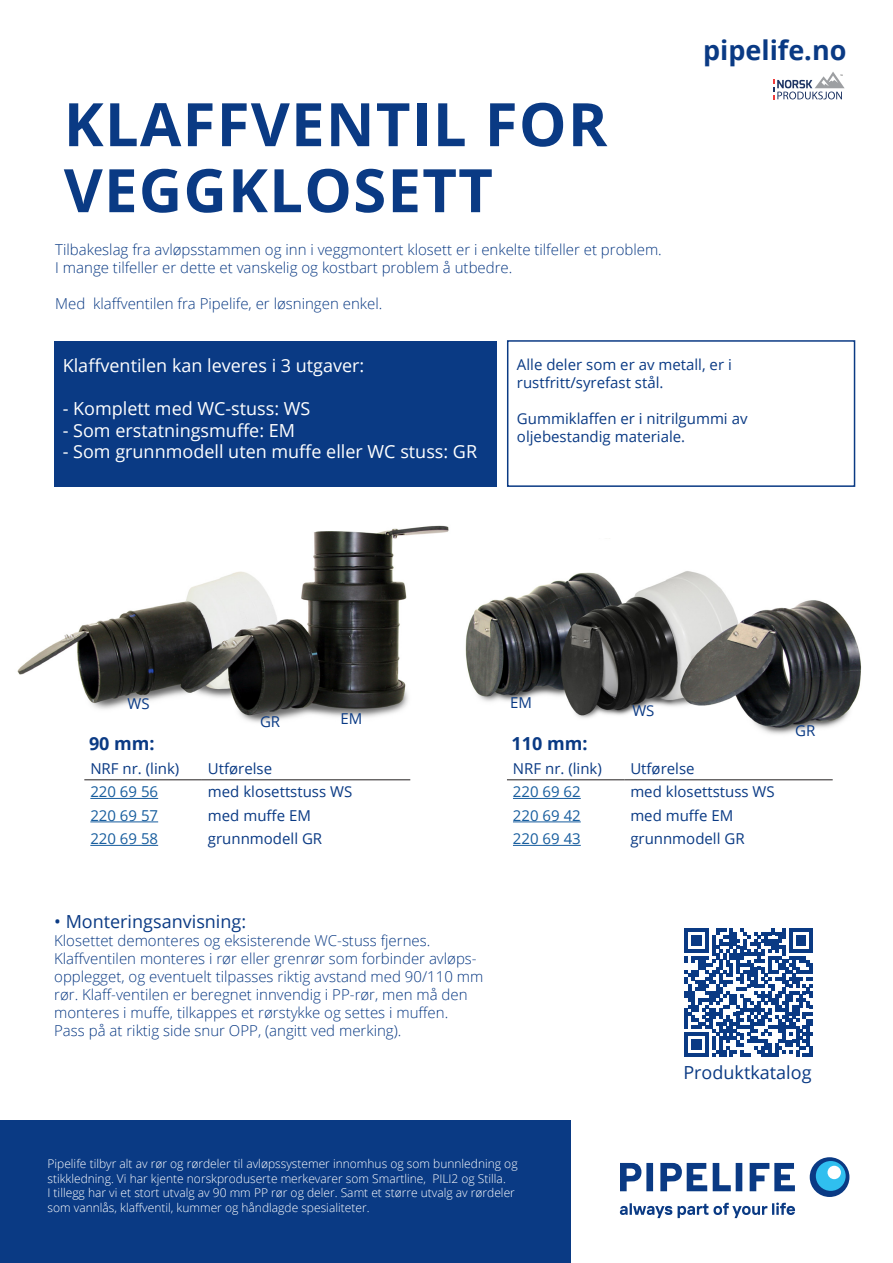
<style>
.page{position:relative;width:893px;height:1263px;background:#fff}
.page>*{position:absolute;margin:0;border:0;box-sizing:border-box;transform-origin:0 0}
.t1{font:700 60px/66px "Open Sans";letter-spacing:.02em;color:#0a3a84}
.t2{font:700 27px "Open Sans";color:#0a3a84}
.t3{font:18px "Open Sans";color:#fff}
.t4{font:18px "Open Sans";color:#0a3a84}
.t5{font:700 18px "Open Sans";color:#0a3a84}
.t6{font:300 15px/18px "Open Sans";color:#0a3a84}
.t7{font:15px "Open Sans";color:#0a3a84}
.t8{font:15px "Open Sans";color:#175d9e}
.t9{font:300 12px "Open Sans";color:#fff}
</style>
<div class="page">
<div style="left:0;top:1120px;width:571px;height:143px;background:#0a3a84"></div>
<svg style="left:620px;top:1157px;width:229px;height:61px"></svg>
<div style="left:816px;top:1161px;width:30px;height:30px;background:#30bfef;border-radius:50%"></div>
<div style="left:827px;top:1166px;width:14px;height:13px;background:#fff;border-radius:50%"></div>
<div style="left:54px;top:341px;width:443px;height:146px;background:#0a3a84"></div>
<div style="left:507px;top:340px;width:348px;height:147px;border:2px solid #0a3a84"></div>
<img style="left:465px;top:571px;width:396px;height:163px">
<img style="left:17px;top:525px;width:432px;height:198px">
<hr style="left:84px;top:779px;width:118px;height:1px;background:#231f20">
<hr style="left:202px;top:779px;width:208px;height:1px;background:#231f20">
<hr style="left:90px;top:798px;width:68px;height:1px;background:#175d9e">
<hr style="left:90px;top:821px;width:68px;height:1px;background:#175d9e">
<hr style="left:90px;top:845px;width:68px;height:1px;background:#175d9e">
<hr style="left:507px;top:779px;width:117px;height:1px;background:#231f20">
<hr style="left:624px;top:779px;width:209px;height:1px;background:#231f20">
<hr style="left:513px;top:798px;width:68px;height:1px;background:#175d9e">
<hr style="left:513px;top:821px;width:68px;height:1px;background:#175d9e">
<hr style="left:513px;top:845px;width:68px;height:1px;background:#175d9e">
<svg style="left:773px;top:72px;width:72px;height:28px"></svg>
<svg style="left:684px;top:928px;width:129px;height:129px"></svg>
<p class="t1" style="left:64px;top:90px;width:545px">KLAFFVENTIL FOR<br>VEGGKLOSETT</p>
<p class="t6" style="left:55px;top:240px;width:608px">Tilbakeslag fra avløpsstammen og inn i veggmontert klosett er i enkelte tilfeller et problem.</p>
<p class="t6" style="left:55px;top:258px;width:459px">I mange tilfeller er dette et vanskelig og kostbart problem å utbedre.</p>
<p class="t6" style="left:55px;top:294px;width:329px">Med klaffventilen fra Pipelife, er løsningen enkel.</p>
<p class="t2" style="left:703px;top:31px;width:145px">pipelife.no</p>
<p class="t3" style="left:63px;top:353px;width:303px">Klaffventilen kan leveres i 3 utgaver:</p>
<p class="t3" style="left:63px;top:396px;width:249px">- Komplett med WC-stuss: WS</p>
<p class="t3" style="left:63px;top:418px;width:234px">- Som erstatningsmuffe: EM</p>
<p class="t3" style="left:63px;top:439px;width:416px">- Som grunnmodell uten muffe eller WC stuss: GR</p>
<p class="t7" style="left:517px;top:354px;width:216px">Alle deler som er av metall, er i</p>
<p class="t7" style="left:517px;top:372px;width:148px">rustfritt/syrefast stål.</p>
<p class="t7" style="left:517px;top:408px;width:232px">Gummiklaffen er i nitrilgummi av</p>
<p class="t7" style="left:517px;top:426px;width:170px">oljebestandig materiale.</p>
<p class="t7" style="left:128px;top:693px;width:24px">WS</p>
<p class="t7" style="left:260px;top:712px;width:22px">GR</p>
<p class="t7" style="left:340px;top:708px;width:23px">EM</p>
<p class="t5" style="left:89px;top:731px;width:67px">90 mm:</p>
<p class="t7" style="left:90px;top:758px;width:90px">NRF nr. (link)</p>
<p class="t7" style="left:208px;top:758px;width:66px">Utførelse</p>
<p class="t8" style="left:90px;top:781px;width:69px">220 69 56</p>
<p class="t7" style="left:208px;top:781px;width:146px">med klosettstuss WS</p>
<p class="t8" style="left:90px;top:805px;width:69px">220 69 57</p>
<p class="t7" style="left:208px;top:805px;width:104px">med muffe EM</p>
<p class="t8" style="left:90px;top:828px;width:69px">220 69 58</p>
<p class="t7" style="left:208px;top:828px;width:116px">grunnmodell GR</p>
<p class="t4" style="left:54px;top:909px;width:194px">• Monteringsanvisning:</p>
<p class="t6" style="left:54px;top:931px;width:378px">Klosettet demonteres og eksisterende WC-stuss fjernes.</p>
<p class="t6" style="left:54px;top:949px;width:431px">Klaffventilen monteres i rør eller grenrør som forbinder avløps&shy;opplegget, og eventuelt tilpasses riktig avstand med 90/110 mm rør. Klaff-ventilen er beregnet innvendig i PP-rør, men må den</p>
<p class="t6" style="left:54px;top:1003px;width:395px">monteres i muffe, tilkappes et rørstykke og settes i muffen.</p>
<p class="t6" style="left:54px;top:1021px;width:349px">Pass på at riktig side snur OPP, (angitt ved merking).</p>
<p class="t7" style="left:510px;top:692px;width:23px">EM</p>
<p class="t7" style="left:632px;top:700px;width:24px">WS</p>
<p class="t5" style="left:512px;top:731px;width:77px">110 mm:</p>
<p class="t7" style="left:513px;top:758px;width:90px">NRF nr. (link)</p>
<p class="t7" style="left:630px;top:758px;width:66px">Utførelse</p>
<p class="t8" style="left:513px;top:781px;width:69px">220 69 62</p>
<p class="t7" style="left:630px;top:781px;width:146px">med klosettstuss WS</p>
<p class="t8" style="left:513px;top:805px;width:69px">220 69 42</p>
<p class="t7" style="left:630px;top:805px;width:104px">med muffe EM</p>
<p class="t8" style="left:513px;top:828px;width:69px">220 69 43</p>
<p class="t7" style="left:630px;top:828px;width:116px">grunnmodell GR</p>
<p class="t7" style="left:795px;top:721px;width:22px">GR</p>
<p class="t4" style="left:683px;top:1060px;width:130px">Produktkatalog</p>
<p class="t9" style="left:47px;top:1156px;width:472px">Pipelife tilbyr alt av rør og rørdeler til avløpssystemer innomhus og som bunnledning og</p>
<p class="t9" style="left:47px;top:1170px;width:460px">stikkledning. Vi har kjente norskproduserte merkevarer som Smartline, PILI2 og Stilla.</p>
<p class="t9" style="left:47px;top:1184px;width:469px">I tillegg har vi et stort utvalg av 90 mm PP rør og deler. Samt et større utvalg av rørdeler</p>
<p class="t9" style="left:47px;top:1199px;width:324px">som vannlås, klaffventil, kummer og håndlagde spesialiteter.</p>
</div>
